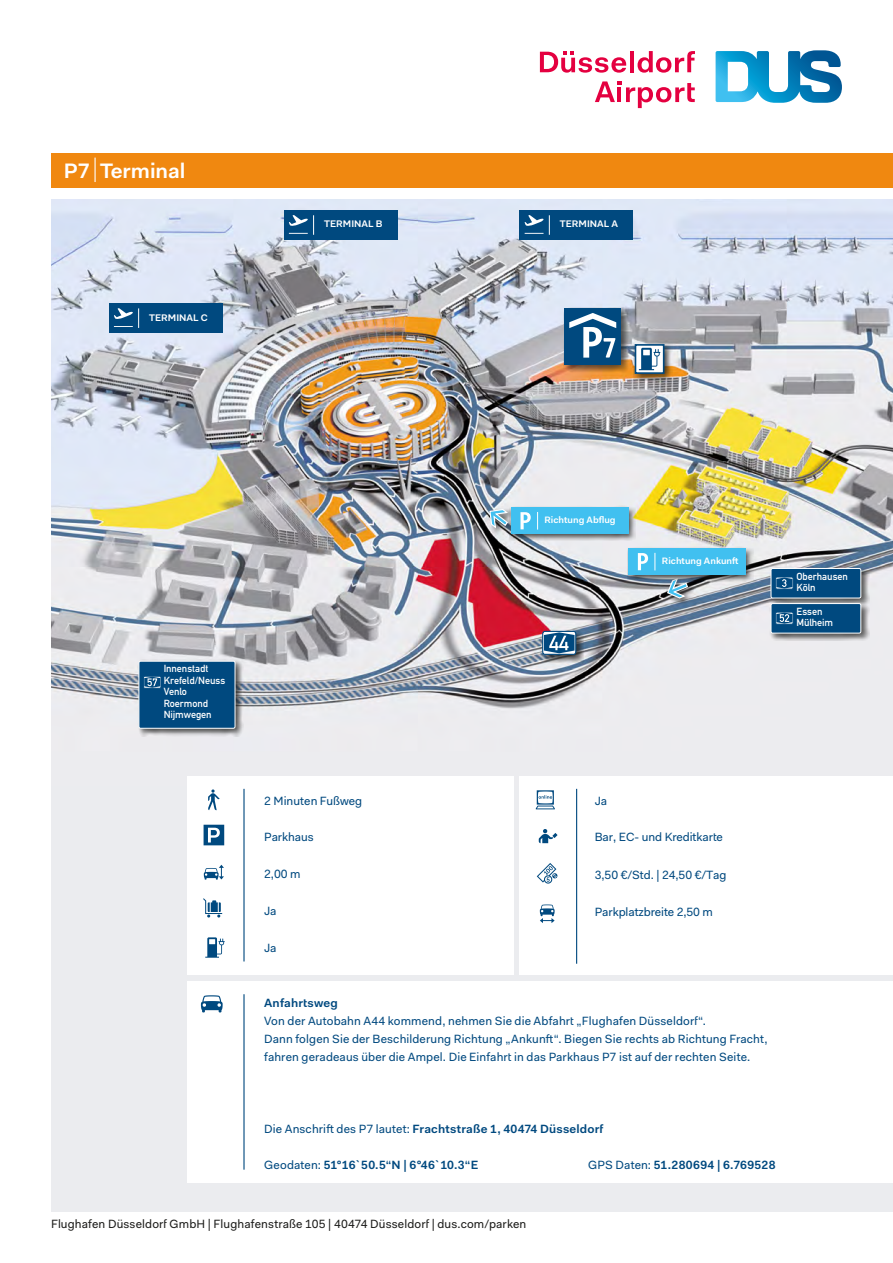
<style>
.page{position:relative;width:893px;height:1263px;background:#fff}
.page>*{position:absolute;margin:0;border:0;box-sizing:border-box;transform-origin:0 0}
.t1{font:600 21px "DUS Fakt Pro";color:#fff}
.t2{font:12px/18px "DUS Fakt Pro";letter-spacing:.01em;color:#00497f}
.t3{font:600 12px "DUS Fakt Pro";letter-spacing:.015em;color:#00497f}
.t4{font:12px "DUS Fakt Pro";letter-spacing:.01em;color:#1d1d1b}
.t5{font:10.2px/11.4px "DIN Mittelschrift Std";letter-spacing:-.005em;color:#fff}
.t6{font:600 9.6px "DUS Fakt Pro";color:#fff}
.t7{font:600 9.3px "DUS Fakt Pro";color:#fff}
.s1{font-weight:400}
</style>
<div class="page">
<div style="left:51px;top:200px;width:842px;height:1012px;background:#ebecef"></div>
<img style="left:51px;top:200px;width:842px;height:585px">
<div style="left:666px;top:577px;width:29px;height:29px;background:#1d1d1b;opacity:.75"></div>
<svg style="left:666px;top:582px;width:23px;height:17px"></svg>
<div style="left:488px;top:508px;width:27px;height:27px;background:#1d1d1b;opacity:.75"></div>
<svg style="left:489px;top:508px;width:20px;height:22px"></svg>
<div style="left:633px;top:342px;width:40px;height:39px;background:#1d1d1b;opacity:.75"></div>
<svg style="left:635px;top:344px;width:29px;height:30px"></svg>
<svg style="left:639px;top:348px;width:21px;height:22px"></svg>
<div style="left:563px;top:307px;width:66px;height:66px;background:#1d1d1b;opacity:.75"></div>
<div style="left:565px;top:308px;width:56px;height:57px;background:#00497f"></div>
<svg style="left:569px;top:313px;width:47px;height:45px"></svg>
<div style="left:109px;top:303px;width:113px;height:29px;background:#00497f"></div>
<svg style="left:114px;top:308px;width:25px;height:20px"></svg>
<div style="left:284px;top:210px;width:113px;height:29px;background:#00497f"></div>
<svg style="left:289px;top:215px;width:25px;height:20px"></svg>
<div style="left:520px;top:210px;width:113px;height:29px;background:#00497f"></div>
<svg style="left:525px;top:215px;width:25px;height:20px"></svg>
<div style="left:137px;top:659px;width:107px;height:77px;background:#1d1d1b;opacity:.75"></div>
<div style="left:139px;top:661px;width:96px;height:67px;background:#00497f;border-radius:2px"></div>
<div style="left:138px;top:661px;width:98px;height:68px;border:1px solid #fff;border-radius:2px"></div>
<div style="left:143px;top:676px;width:18px;height:12px;border:1px solid #00497f"></div>
<svg style="left:144px;top:677px;width:16px;height:11px"></svg>
<div style="left:769px;top:566px;width:100px;height:40px;background:#1d1d1b;opacity:.75"></div>
<div style="left:771px;top:568px;width:90px;height:30px;background:#00497f;border-radius:2px"></div>
<div style="left:770px;top:568px;width:91px;height:30px;border:1px solid #fff;border-radius:2px"></div>
<div style="left:775px;top:577px;width:18px;height:12px;border:1px solid #00497f"></div>
<svg style="left:776px;top:577px;width:16px;height:11px"></svg>
<div style="left:769px;top:602px;width:100px;height:39px;background:#1d1d1b;opacity:.75"></div>
<div style="left:771px;top:603px;width:90px;height:30px;background:#00497f;border-radius:2px"></div>
<div style="left:770px;top:603px;width:91px;height:31px;border:1px solid #fff;border-radius:2px"></div>
<div style="left:775px;top:612px;width:18px;height:12px;border:1px solid #00497f"></div>
<svg style="left:776px;top:613px;width:16px;height:11px"></svg>
<div style="left:509px;top:506px;width:127px;height:35px;background:#1d1d1b;opacity:.75"></div>
<div style="left:511px;top:507px;width:117px;height:27px;background:#41c0f0"></div>
<svg style="left:537px;top:512px;width:1px;height:18px"></svg>
<svg style="left:520px;top:512px;width:11px;height:17px"></svg>
<div style="left:627px;top:547px;width:126px;height:35px;background:#1d1d1b;opacity:.75"></div>
<div style="left:628px;top:548px;width:118px;height:26px;background:#41c0f0"></div>
<svg style="left:654px;top:553px;width:1px;height:17px"></svg>
<svg style="left:638px;top:553px;width:10px;height:17px"></svg>
<div style="left:520px;top:776px;width:373px;height:199px;background:#fff"></div>
<div style="left:187px;top:776px;width:326px;height:199px;background:#fff"></div>
<div style="left:187px;top:981px;width:706px;height:202px;background:#fff"></div>
<div style="left:51px;top:153px;width:842px;height:34px;background:#f08810"></div>
<svg style="left:716px;top:50px;width:126px;height:53px"></svg>
<svg style="left:638px;top:51px;width:57px;height:22px"></svg>
<hr style="left:630px;top:51px;width:4px;height:21px;background:#e40040">
<svg style="left:540px;top:51px;width:86px;height:22px"></svg>
<svg style="left:595px;top:81px;width:100px;height:27px"></svg>
<svg style="left:95px;top:158px;width:1px;height:24px"></svg>
<svg style="left:201px;top:995px;width:22px;height:17px"></svg>
<hr style="left:243px;top:994px;width:2px;height:176px;background:#00497f">
<svg style="left:205px;top:937px;width:20px;height:21px"></svg>
<svg style="left:208px;top:789px;width:12px;height:21px"></svg>
<svg style="left:204px;top:865px;width:20px;height:15px"></svg>
<svg style="left:204px;top:825px;width:20px;height:20px"></svg>
<svg style="left:203px;top:898px;width:19px;height:19px"></svg>
<svg style="left:537px;top:863px;width:20px;height:20px"></svg>
<svg style="left:539px;top:829px;width:19px;height:14px"></svg>
<svg style="left:536px;top:790px;width:19px;height:19px"></svg>
<hr style="left:243px;top:789px;width:2px;height:172px;background:#00497f">
<hr style="left:576px;top:789px;width:1px;height:175px;background:#00497f">
<svg style="left:540px;top:904px;width:15px;height:19px"></svg>
<div style="left:541px;top:630px;width:43px;height:33px;background:#1d1d1b;opacity:.75"></div>
<div style="left:542px;top:631px;width:34px;height:24px;border:1px solid #00497f;border-radius:2px"></div>
<svg style="left:544px;top:632px;width:30px;height:21px"></svg>
<h1 class="t1" style="left:64px;top:156px;width:123px">P7 Terminal</h1>
<p class="t6" style="left:149px;top:311px;width:60px">TERMINAL C</p>
<p class="t6" style="left:324px;top:218px;width:60px">TERMINAL B</p>
<p class="t6" style="left:560px;top:218px;width:60px">TERMINAL A</p>
<p class="t5" style="left:164px;top:663px;width:63px">Innenstadt<br>Krefeld/Neuss<br>Venlo<br>Roermond<br>Nijmwegen</p>
<p class="t7" style="left:545px;top:514px;width:73px">Richtung Abflug</p>
<p class="t7" style="left:662px;top:555px;width:78px">Richtung Ankunft</p>
<p class="t5" style="left:796px;top:570px;width:53px">Oberhausen<br>Köln</p>
<p class="t5" style="left:796px;top:605px;width:38px">Essen<br>Mülheim</p>
<p class="t2" style="left:264px;top:791px;width:100px">2 Minuten Fußweg</p>
<p class="t2" style="left:264px;top:828px;width:51px">Parkhaus</p>
<p class="t2" style="left:264px;top:865px;width:38px">2,00 m</p>
<p class="t2" style="left:264px;top:902px;width:14px">Ja</p>
<p class="t2" style="left:264px;top:939px;width:14px">Ja</p>
<p class="t2" style="left:595px;top:791px;width:14px">Ja</p>
<p class="t2" style="left:595px;top:828px;width:130px">Bar, EC- und Kreditkarte</p>
<p class="t2" style="left:595px;top:866px;width:133px">3,50 €/Std. | 24,50 €/Tag</p>
<p class="t2" style="left:595px;top:903px;width:120px">Parkplatzbreite 2,50 m</p>
<p class="t3" style="left:264px;top:995px;width:75px">Anfahrtsweg</p>
<p class="t2" style="left:264px;top:1012px;width:505px">Von der Autobahn A44 kommend, nehmen Sie die Abfahrt „Flughafen Düsseldorf“.<br>Dann folgen Sie der Beschilderung Richtung „Ankunft“. Biegen Sie rechts ab Richtung Fracht, fahren geradeaus über die Ampel. Die Einfahrt in das Parkhaus P7 ist auf der rechten Seite.</p>
<p class="t3" style="left:264px;top:1121px;width:341px"><span class="s1">Die Anschrift des P7 lautet:</span> Frachtstraße 1, 40474 Düsseldorf</p>
<p class="t3" style="left:264px;top:1157px;width:216px"><span class="s1">Geodaten:</span> 51°16`50.5“N | 6°46`10.3“E</p>
<p class="t3" style="left:588px;top:1157px;width:189px"><span class="s1">GPS Daten:</span> 51.280694 | 6.769528</p>
<p class="t4" style="left:51px;top:1216px;width:477px">Flughafen Düsseldorf GmbH | Flughafenstraße 105 | 40474 Düsseldorf | dus.com/parken</p>
</div>
